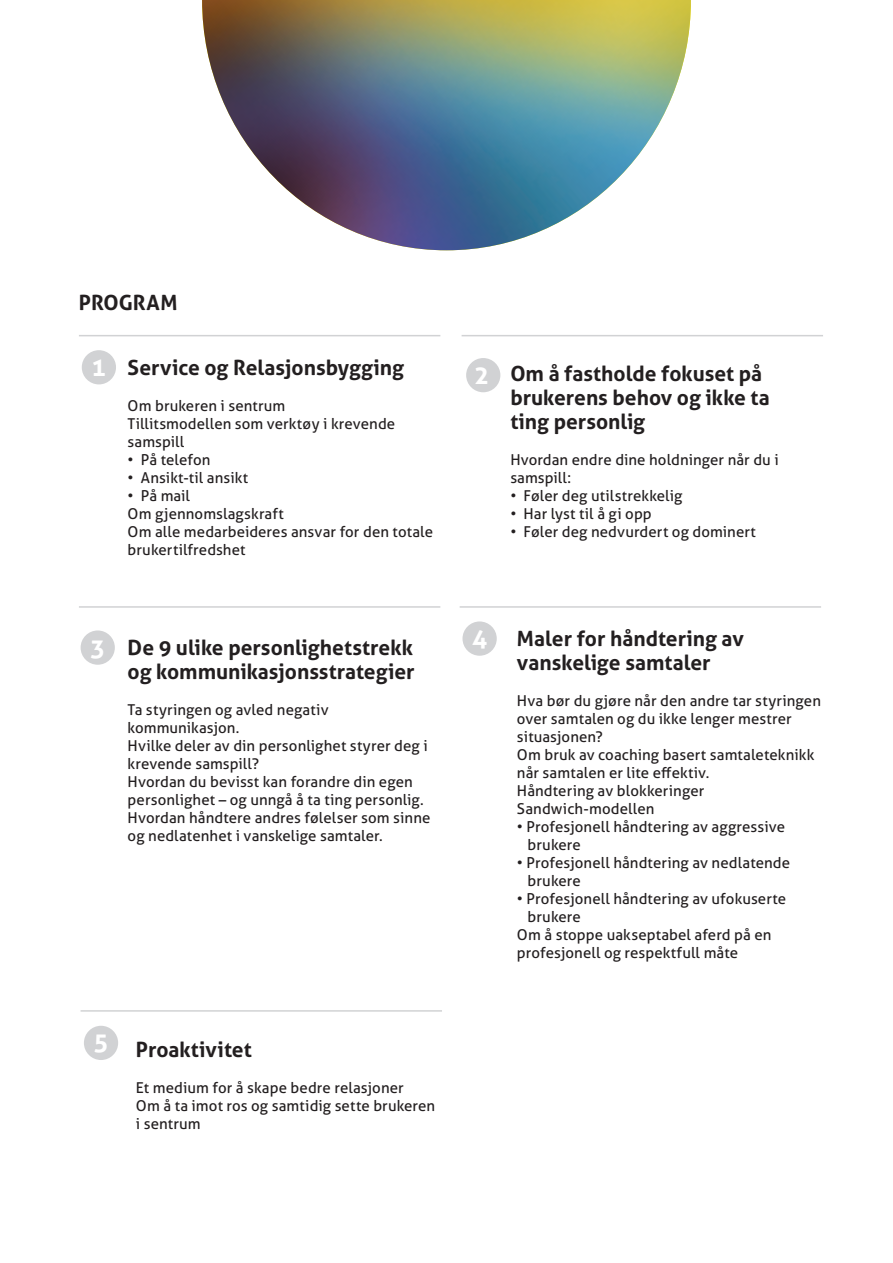
<style>
.page{position:relative;width:893px;height:1263px;background:#fff}
.page>*{position:absolute;margin:0;border:0;box-sizing:border-box;transform-origin:0 0}
.t1{font:700 25.2px "Aller";color:#fff}
.t2{font:700 21px/24px "Aller";color:#231f20;text-align:right}
.t3{font:15px/18px "Aller";letter-spacing:.005em;color:#231f20}
.s1{font-size:25.2px;color:#fff}
</style>
<div class="page">
<hr style="left:79px;top:606px;width:361px;height:2px;background:#d1d2d4">
<div style="left:81px;top:630px;width:34px;height:35px;background:#d1d2d4;border-radius:50%"></div>
<hr style="left:460px;top:606px;width:361px;height:2px;background:#d1d2d4">
<div style="left:462px;top:621px;width:35px;height:35px;background:#d1d2d4;border-radius:50%"></div>
<hr style="left:79px;top:335px;width:361px;height:1px;background:#d1d2d4">
<div style="left:82px;top:350px;width:34px;height:34px;background:#d1d2d4;border-radius:50%"></div>
<hr style="left:462px;top:335px;width:361px;height:1px;background:#d1d2d4">
<div style="left:466px;top:358px;width:34px;height:34px;background:#d1d2d4;border-radius:50%"></div>
<hr style="left:81px;top:1010px;width:361px;height:2px;background:#d1d2d4">
<div style="left:84px;top:1026px;width:34px;height:34px;background:#d1d2d4;border-radius:50%"></div>
<img style="left:202px;top:0;width:489px;height:250px">
<h2 class="t2" style="left:79px;top:290px;width:97px">PROGRAM</h2>
<h2 class="t2" style="left:91px;top:355px;width:314px"><span class="s1">1</span> Service og Relasjonsbygging</h2>
<p class="t3" style="left:128px;top:396px;width:269px">Om brukeren i sentrum<br>Tillitsmodellen som verktøy i krevende samspill</p>
<p class="t3" style="left:128px;top:450px;width:84px">• På telefon</p>
<p class="t3" style="left:128px;top:468px;width:122px">• Ansikt-til ansikt</p>
<p class="t3" style="left:128px;top:486px;width:307px">• På mail<br>Om gjennomslagskraft<br>Om alle medarbeideres ansvar for den totale brukertilfredshet</p>
<h2 class="t2" style="left:90px;top:635px;width:326px"><span class="s1">3</span> De 9 ulike personlighetstrekk og kommunikasjonsstrategier</h2>
<p class="t3" style="left:128px;top:701px;width:304px">Ta styringen og avled negativ kommunikasjon.<br>Hvilke deler av din personlighet styrer deg i krevende samspill?<br>Hvordan du bevisst kan forandre din egen personlighet – og unngå å ta ting personlig.<br>Hvordan håndtere andres følelser som sinne og nedlatenhet i vanskelige samtaler.</p>
<h1 class="t1" style="left:93px;top:1026px;width:17px">5</h1>
<h2 class="t2" style="left:136px;top:1037px;width:117px">Proaktivitet</h2>
<p class="t3" style="left:136px;top:1078px;width:301px">Et medium for å skape bedre relasjoner<br>Om å ta imot ros og samtidig sette brukeren i sentrum</p>
<h2 class="t2" style="left:510px;top:362px;width:261px;text-align:left;text-indent:-36px"><span class="s1">2</span> Om å fastholde fokuset på brukerens behov og ikke ta ting personlig</h2>
<p class="t3" style="left:510px;top:451px;width:270px">Hvordan endre dine holdninger når du i samspill:</p>
<p class="t3" style="left:510px;top:487px;width:174px">• Føler deg utilstrekkelig</p>
<p class="t3" style="left:510px;top:505px;width:143px">• Har lyst til å gi opp</p>
<p class="t3" style="left:510px;top:523px;width:247px">• Føler deg nedvurdert og dominert</p>
<h2 class="t2" style="left:472px;top:626px;width:273px;text-align:center"><span class="s1">4</span> Maler for håndtering av vanskelige samtaler</h2>
<p class="t3" style="left:517px;top:692px;width:306px">Hva bør du gjøre når den andre tar styringen over samtalen og du ikke lenger mestrer situasjonen?<br>Om bruk av coaching basert samtaleteknikk når samtalen er lite effektiv.<br>Håndtering av blokkeringer<br>Sandwich-modellen</p>
<p class="t3" style="left:528px;top:818px;width:259px;text-indent:-11px">• Profesjonell håndtering av aggressive brukere</p>
<p class="t3" style="left:528px;top:854px;width:264px;text-indent:-11px">• Profesjonell håndtering av nedlatende brukere</p>
<p class="t3" style="left:517px;top:890px;width:271px">• Profesjonell håndtering av ufokuserte</p>
<p class="t3" style="left:528px;top:908px;width:55px">brukere</p>
<p class="t3" style="left:517px;top:926px;width:256px">Om å stoppe uakseptabel aferd på en</p>
<p class="t3" style="left:517px;top:944px;width:223px">profesjonell og respektfull måte</p>
</div>
